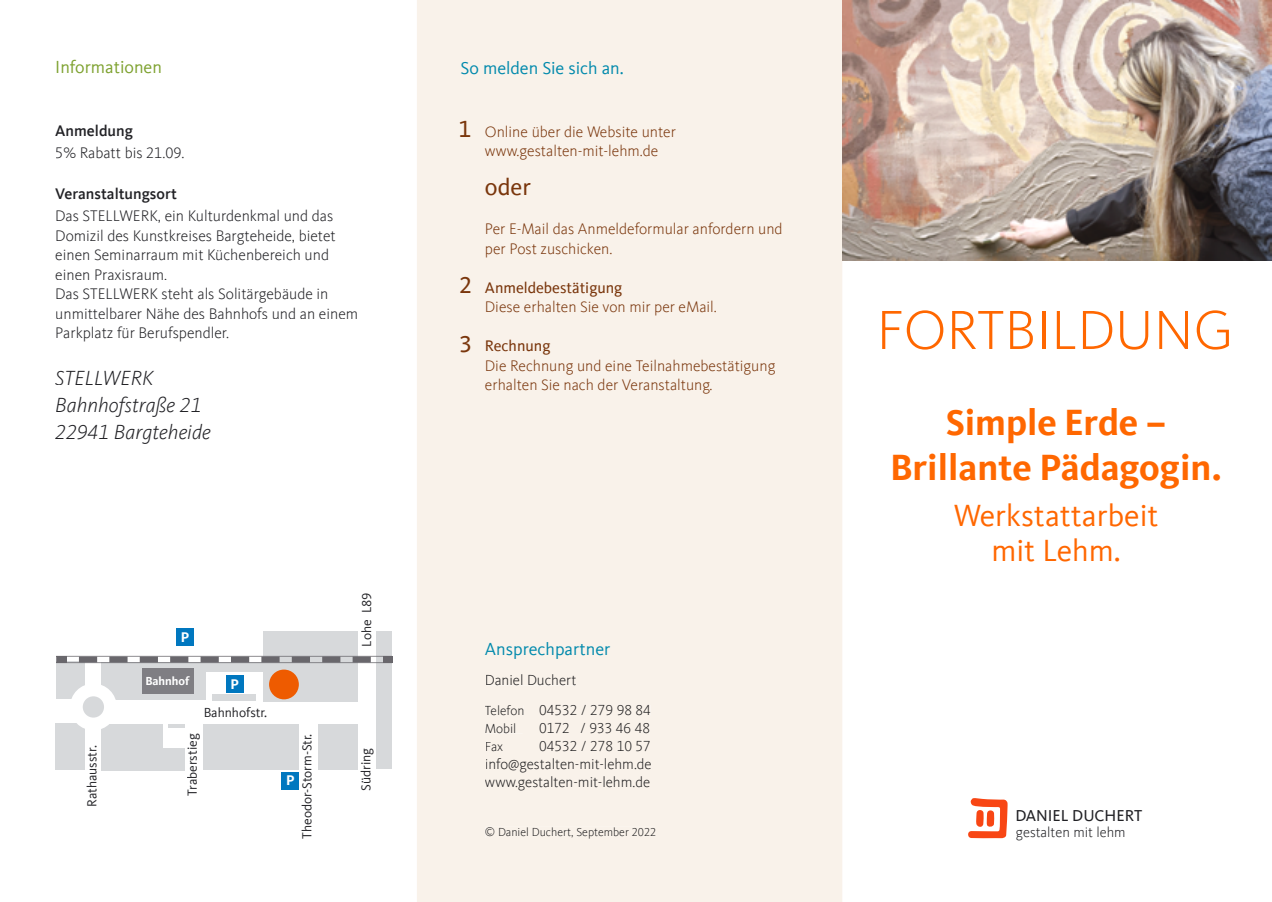
<style>
.page{position:relative;width:1272px;height:902px;background:#fff}
.page>*{position:absolute;margin:0;border:0;box-sizing:border-box;transform-origin:0 0}
.t1{font:300 57px "Kievit Offc";color:#ff6700}
.t2{font:700 37.5px/45px "Kievit Offc";color:#ff6700;text-align:center}
.t3{font:31.5px/34.5px "Kievit Offc";color:#ff6700;text-align:center}
.t4{font:24px "Kievit Offc";color:#7a360c}
.t5{font:italic 300 21px/27px "Kievit Offc";color:#212125}
.t6{font:18px "Kievit Offc";color:#0089ac}
.t7{font:18px "Kievit Offc";color:#7da12e}
.t8{font:16.2px "Kievit Offc";color:#212125}
.t9{font:300 15.75px/19.5px "Kievit Offc";color:#212125}
.t10{font:300 15.75px/19.5px "Kievit Offc";color:#7a360c}
.t11{font:15.75px "Kievit Offc";color:#7a360c}
.t12{font:500 15.75px "Kievit Offc";color:#212125}
.t13{font:300 15px/18px "Kievit Offc";color:#222122}
.t14{font:300 14.55px "Kievit Offc";color:#212125}
.t15{font:700 14.4px "Kievit Offc";color:#fff}
.t16{font:13.5px "Kievit Offc";color:#212125}
.t17{font:300 13.5px "Kievit Offc";color:#222122}
.t18{font:300 12px "Kievit Offc";color:#222122}
.t19{font:700 12px "Kievit Offc";color:#fff}
.s1{font-size:13.5px}
</style>
<div class="page">
<div style="left:417px;top:0;width:425px;height:901px;background:#f9f2ea"></div>
<div style="left:486px;top:674px;width:90px;height:11px;background:#f9f2ea"></div>
<div style="left:485px;top:705px;width:38px;height:10px;background:#f9f2ea"></div>
<div style="left:539px;top:704px;width:111px;height:11px;background:#f9f2ea"></div>
<div style="left:486px;top:723px;width:36px;height:10px;background:#f9f2ea"></div>
<div style="left:539px;top:722px;width:110px;height:11px;background:#f9f2ea"></div>
<div style="left:486px;top:742px;width:17px;height:9px;background:#f9f2ea"></div>
<div style="left:539px;top:740px;width:110px;height:11px;background:#f9f2ea"></div>
<div style="left:486px;top:758px;width:165px;height:14px;background:#f9f2ea"></div>
<div style="left:485px;top:776px;width:164px;height:14px;background:#f9f2ea"></div>
<div style="left:485px;top:826px;width:170px;height:12px;background:#f9f2ea"></div>
<div style="left:212px;top:694px;width:44px;height:6px;background:#d7d9db"></div>
<div style="left:56px;top:661px;width:29px;height:37px;background:#d7d9db"></div>
<div style="left:101px;top:662px;width:105px;height:37px;background:#d7d9db"></div>
<div style="left:101px;top:724px;width:83px;height:46px;background:#d7d9db"></div>
<div style="left:203px;top:662px;width:61px;height:10px;background:#d7d9db"></div>
<div style="left:263px;top:631px;width:94px;height:70px;background:#d7d9db"></div>
<div style="left:203px;top:724px;width:96px;height:45px;background:#d7d9db"></div>
<div style="left:375px;top:631px;width:16px;height:138px;background:#d7d9db"></div>
<hr style="left:56px;top:662px;width:336px;height:1px;background:#69676c">
<hr style="left:56px;top:655px;width:336px;height:1px;background:#69676c">
<div style="left:142px;top:668px;width:52px;height:25px;background:#7f7e83"></div>
<div style="left:55px;top:723px;width:30px;height:47px;background:#d7d9db"></div>
<div style="left:70px;top:683px;width:47px;height:47px;background:#fff;border-radius:50%"></div>
<div style="left:83px;top:696px;width:21px;height:21px;background:#d7d9db;border-radius:50%"></div>
<div style="left:164px;top:728px;width:21px;height:20px;background:#fff"></div>
<hr style="left:164px;top:724px;width:4px;height:20px;background:#fff">
<svg style="left:79px;top:656px;width:304px;height:6px"></svg>
<div style="left:383px;top:656px;width:9px;height:6px;background:#69676c"></div>
<div style="left:58px;top:656px;width:9px;height:6px;background:#69676c"></div>
<div style="left:226px;top:675px;width:17px;height:17px;background:#0077bf"></div>
<div style="left:318px;top:724px;width:39px;height:45px;background:#d7d9db"></div>
<div style="left:282px;top:772px;width:17px;height:17px;background:#0077bf"></div>
<div style="left:176px;top:628px;width:17px;height:17px;background:#0077bf"></div>
<svg style="left:968px;top:798px;width:39px;height:40px"></svg>
<img style="left:842px;top:0;width:429px;height:261px">
<div style="left:269px;top:669px;width:30px;height:30px;background:#ee5b00;border-radius:50%"></div>
<p class="t7" style="left:55px;top:57px;width:108px">Informationen</p>
<p class="t12" style="left:55px;top:121px;width:79px">Anmeldung</p>
<p class="t9" style="left:55px;top:143px;width:131px">5% Rabatt bis 21.09.</p>
<p class="t12" style="left:55px;top:184px;width:123px">Veranstaltungsort</p>
<p class="t9" style="left:55px;top:206px;width:304px">Das STELLWERK, ein Kulturdenkmal und das Domizil des Kunstkreises Bargteheide, bietet einen Seminarraum mit Küchenbereich und einen Praxisraum.<br>Das STELLWERK steht als Solitärgebäude in unmittelbarer Nähe des Bahnhofs und an einem Parkplatz für Berufspendler.</p>
<h3 class="t5" style="left:55px;top:364px;width:157px">STELLWERK<br>Bahnhofstraße 21<br>22941 Bargteheide</h3>
<p class="t15" style="left:181px;top:628px;width:10px">P</p>
<p class="t19" style="left:145px;top:673px;width:46px">Bahnhof</p>
<p class="t15" style="left:231px;top:675px;width:10px">P</p>
<p class="t16" style="left:204px;top:705px;width:65px">Bahnhofstr.</p>
<p class="t16" style="left:185px;top:795px;width:64px;rotate:-90deg">Traberstieg</p>
<p class="t16" style="left:85px;top:806px;width:63px;rotate:-90deg">Rathausstr.</p>
<p class="t16" style="left:299px;top:838px;width:107px;rotate:-90deg">Theodor-Storm-Str.</p>
<p class="t15" style="left:286px;top:772px;width:10px">P</p>
<p class="t16" style="left:359px;top:646px;width:56px;rotate:-90deg">Lohe L89</p>
<p class="t16" style="left:358px;top:790px;width:44px;rotate:-90deg">Südring</p>
<p class="t6" style="left:460px;top:58px;width:165px">So melden Sie sich an.</p>
<h3 class="t4" style="left:458px;top:115px;width:14px">1</h3>
<h3 class="t4" style="left:459px;top:271px;width:14px">2</h3>
<h3 class="t4" style="left:459px;top:330px;width:14px">3</h3>
<p class="t10" style="left:485px;top:122px;width:192px">Online über die Website unter www.gestalten-mit-lehm.de</p>
<h3 class="t4" style="left:485px;top:174px;width:47px">oder</h3>
<p class="t10" style="left:485px;top:219px;width:299px">Per E-Mail das Anmeldeformular anfordern und per Post zuschicken.</p>
<p class="t11" style="left:485px;top:278px;width:139px">Anmeldebestätigung</p>
<p class="t10" style="left:485px;top:297px;width:233px">Diese erhalten Sie von mir per eMail.</p>
<p class="t11" style="left:485px;top:337px;width:67px">Rechnung</p>
<p class="t10" style="left:485px;top:356px;width:292px">Die Rechnung und eine Teilnahmebestätigung erhalten Sie nach der Veranstaltung.</p>
<p class="t6" style="left:485px;top:639px;width:127px">Ansprechpartner</p>
<p class="t13" style="left:485px;top:665px;width:167px;line-height:30px">Daniel Duchert<br><span class="s1">Telefon</span> 04532 / 279 98 84</p>
<p class="t17" style="left:485px;top:721px;width:33px">Mobil</p>
<p class="t13" style="left:539px;top:719px;width:113px">0172 / 933 46 48</p>
<p class="t17" style="left:485px;top:739px;width:20px">Fax</p>
<p class="t13" style="left:485px;top:737px;width:168px;text-align:justify;text-indent:54px">04532 / 278 10 57 info@gestalten-mit-lehm.de www.gestalten-mit-lehm.de</p>
<p class="t18" style="left:485px;top:824px;width:173px">© Daniel Duchert, September 2022</p>
<h1 class="t1" style="left:876px;top:298px;width:358px">FORTBILDUNG</h1>
<h2 class="t2" style="left:890px;top:400px;width:333px">Simple Erde –<br>Brillante Pädagogin.</h2>
<h3 class="t3" style="left:953px;top:499px;width:206px">Werkstattarbeit mit Lehm.</h3>
<p class="t8" style="left:1015px;top:806px;width:128px">DANIEL DUCHERT</p>
<p class="t14" style="left:1015px;top:824px;width:111px">gestalten mit lehm</p>
</div>
